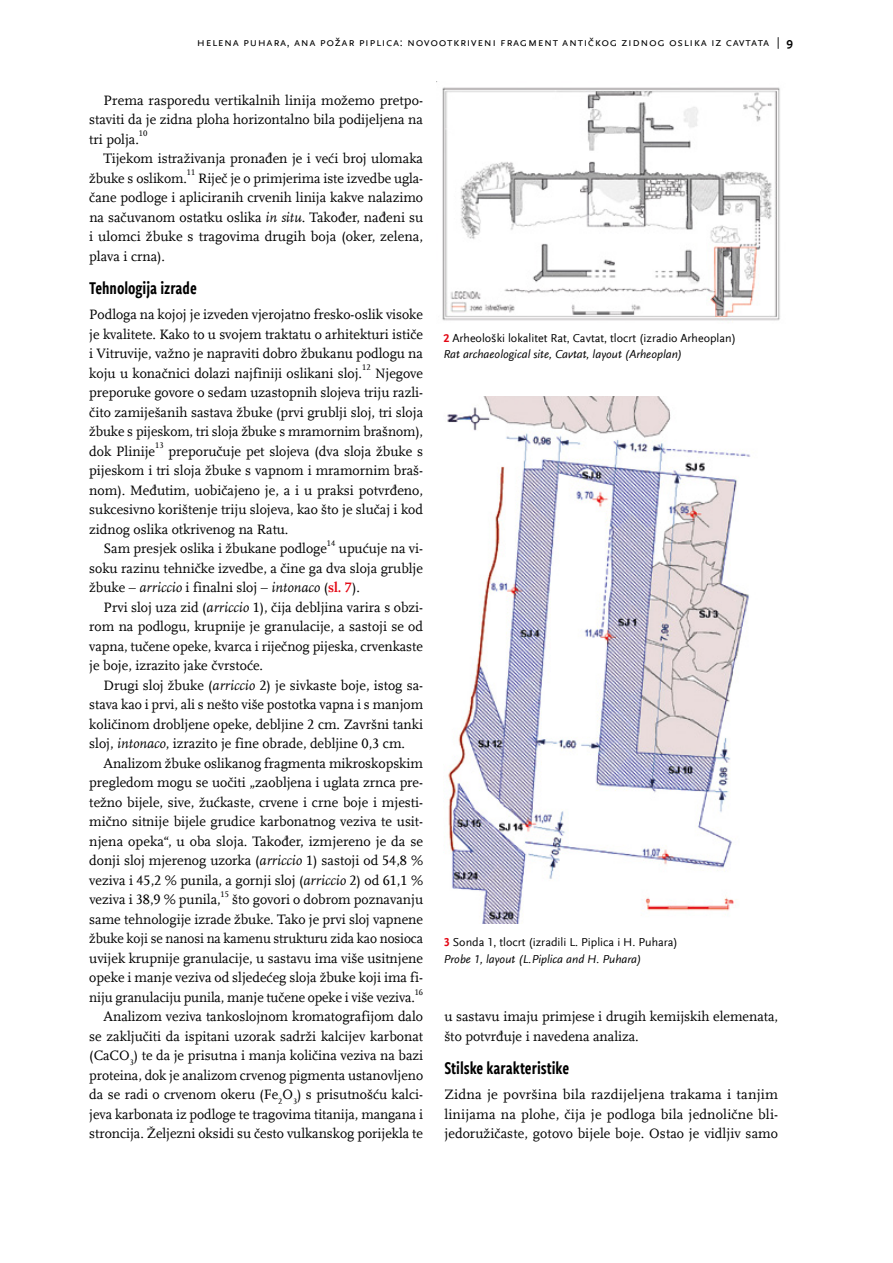
<style>
.page{position:relative;width:893px;height:1263px;background:#fff}
.page>*{position:absolute;margin:0;border:0;box-sizing:border-box;transform-origin:0 0}
.t1{font:18.75px "Freight Sans Cmp Pro Semi";color:#000}
.t2{font:14.25px/19.5px "Scala Offc Pro";color:#000;text-align:justify}
.t3{font:12px/16.5px "Scala Sans Offc Pro";color:#000}
.t4{font:12px "Scala Sans Sc Offc Pro";letter-spacing:.05em;color:#000}
.t5{font:8.55px "Scala Offc Pro";color:#000}
.s1{font-weight:700}
.s2{font-style:italic}
.s3{font-weight:700;color:#e30613}
</style>
<div class="page">
<img style="left:436px;top:81px;width:344px;height:240px">
<img style="left:447px;top:397px;width:304px;height:527px">
<p class="t4" style="left:197px;top:35px;width:598px">helena puhara, ana požar piplica: novootkriveni fragment antičkog zidnog oslika iz cavtata | <span class="s1">9</span></p>
<p class="t2" style="left:89px;top:90px;width:335px;text-indent:14px">Prema rasporedu vertikalnih linija možemo pretpo&shy;staviti da je zidna ploha horizontalno bila podijeljena na tri polja.</p>
<p class="t5" style="left:139px;top:129px;width:10px">10</p>
<p class="t2" style="left:89px;top:149px;width:335px;text-indent:14px">Tijekom istraživanja pronađen je i veći broj ulomaka žbuke s oslikom.</p>
<p class="t5" style="left:187px;top:168px;width:10px">11</p>
<p class="t2" style="left:89px;top:168px;width:335px;text-indent:109px">Riječ je o primjerima iste izvedbe ugla&shy;čane podloge i apliciranih crvenih linija kakve nalazimo na sačuvanom ostatku oslika <span class="s2">in situ</span>. Također, nađeni su i ulomci žbuke s tragovima drugih boja (oker, zelena, plava i crna).</p>
<h1 class="t1" style="left:89px;top:275px;width:109px">Tehnologija izrade</h1>
<p class="t2" style="left:89px;top:305px;width:335px">Podloga na kojoj je izveden vjerojatno fresko-oslik visoke je kvalitete. Kako to u svojem traktatu o arhitekturi ističe i Vitruvije, važno je napraviti dobro žbukanu podlogu na koju u konačnici dolazi najfiniji oslikani sloj.</p>
<p class="t5" style="left:362px;top:363px;width:10px">12</p>
<p class="t2" style="left:89px;top:363px;width:335px;text-indent:286px">Njegove preporuke govore o sedam uzastopnih slojeva triju razli&shy;čito zamiješanih sastava žbuke (prvi grublji sloj, tri sloja žbuke s pijeskom, tri sloja žbuke s mramornim brašnom), dok Plinije</p>
<p class="t5" style="left:155px;top:441px;width:10px">13</p>
<p class="t2" style="left:169px;top:441px;width:256px">preporučuje pet slojeva (dva sloja žbuke s</p>
<p class="t2" style="left:89px;top:461px;width:335px">pijeskom i tri sloja žbuke s vapnom i mramornim braš-</p>
<p class="t2" style="left:89px;top:480px;width:335px">nom). Međutim, uobičajeno je, a i u praksi potvrđeno,</p>
<p class="t2" style="left:89px;top:500px;width:335px">sukcesivno korištenje triju slojeva, kao što je slučaj i kod</p>
<p class="t2" style="left:89px;top:519px;width:201px">zidnog oslika otkrivenog na Ratu.</p>
<p class="t2" style="left:104px;top:539px;width:225px">Sam presjek oslika i žbukane podloge</p>
<p class="t5" style="left:327px;top:538px;width:10px">14</p>
<p class="t2" style="left:89px;top:539px;width:335px;text-indent:250px">upućuje na vi&shy;soku razinu tehničke izvedbe, a čine ga dva sloja grublje žbuke – <span class="s2">arriccio</span> i finalni sloj – <span class="s2">intonaco</span> (<span class="s3">sl. 7</span>).</p>
<p class="t2" style="left:89px;top:597px;width:335px;text-indent:14px">Prvi sloj uza zid (<span class="s2">arriccio</span> 1), čija debljina varira s obzi&shy;rom na podlogu, krupnije je granulacije, a sastoji se od vapna, tučene opeke, kvarca i riječnog pijeska, crvenkaste je boje, izrazito jake čvrstoće.</p>
<p class="t2" style="left:89px;top:675px;width:335px;text-indent:14px">Drugi sloj žbuke (<span class="s2">arriccio</span> 2) je sivkaste boje, istog sa&shy;stava kao i prvi, ali s nešto više postotka vapna i s manjom količinom drobljene opeke, debljine 2 cm. Završni tanki sloj, <span class="s2">intonaco</span>, izrazito je fine obrade, debljine 0,3 cm.</p>
<p class="t2" style="left:89px;top:753px;width:335px;text-indent:14px">Analizom žbuke oslikanog fragmenta mikroskopskim pregledom mogu se uočiti „zaobljena i uglata zrnca pre&shy;težno bijele, sive, žućkaste, crvene i crne boje i mjesti&shy;mično sitnije bijele grudice karbonatnog veziva te usit&shy;njena opeka“, u oba sloja. Također, izmjereno je da se donji sloj mjerenog uzorka (<span class="s2">arriccio</span> 1) sastoji od 54,8 % veziva i 45,2 % punila, a gornji sloj (<span class="s2">arriccio</span> 2) od 61,1 % veziva i 38,9 % punila,</p>
<p class="t5" style="left:221px;top:889px;width:10px">15</p>
<p class="t2" style="left:89px;top:890px;width:335px;text-indent:143px">što govori o dobrom poznavanju same tehnologije izrade žbuke. Tako je prvi sloj vapnene žbuke koji se nanosi na kamenu strukturu zida kao nosioca uvijek krupnije granulacije, u sastavu ima više usitnjene opeke i manje veziva od sljedećeg sloja žbuke koji ima fi&shy;niju granulaciju punila, manje tučene opeke i više veziva.</p>
<p class="t5" style="left:415px;top:987px;width:10px">16</p>
<p class="t2" style="left:89px;top:1007px;width:335px;text-indent:14px">Analizom veziva tankoslojnom kromatografijom dalo se zaključiti da ispitani uzorak sadrži kalcijev karbonat (CaCO<sub>3</sub>) te da je prisutna i manja količina veziva na bazi proteina, dok je analizom crvenog pigmenta ustanovljeno da se radi o crvenom okeru (Fe<sub>2</sub>O<sub>3</sub>) s prisutnošću kalci&shy;jeva karbonata iz podloge te tragovima titanija, mangana i stroncija. Željezni oksidi su često vulkanskog porijekla te</p>
<p class="t3" style="left:443px;top:329px;width:294px"><span class="s3">2</span> Arheološki lokalitet Rat, Cavtat, tlocrt (izradio Arheoplan)<br><span class="s2">Rat archaeological site, Cavtat, layout (Arheoplan)</span></p>
<p class="t3" style="left:444px;top:934px;width:236px"><span class="s3">3</span> Sonda 1, tlocrt (izradili L. Piplica i H. Puhara)<br><span class="s2">Probe 1, layout (L.Piplica and H. Puhara)</span></p>
<p class="t2" style="left:444px;top:1007px;width:335px">u sastavu imaju primjese i drugih kemijskih elemenata, što potvrđuje i navedena analiza.</p>
<h1 class="t1" style="left:444px;top:1055px;width:126px">Stilske karakteristike</h1>
<p class="t2" style="left:444px;top:1085px;width:335px">Zidna je površina bila razdijeljena trakama i tanjim linijama na plohe, čija je podloga bila jednolične bli&shy;jedoružičaste, gotovo bijele boje. Ostao je vidljiv samo</p>
</div>
